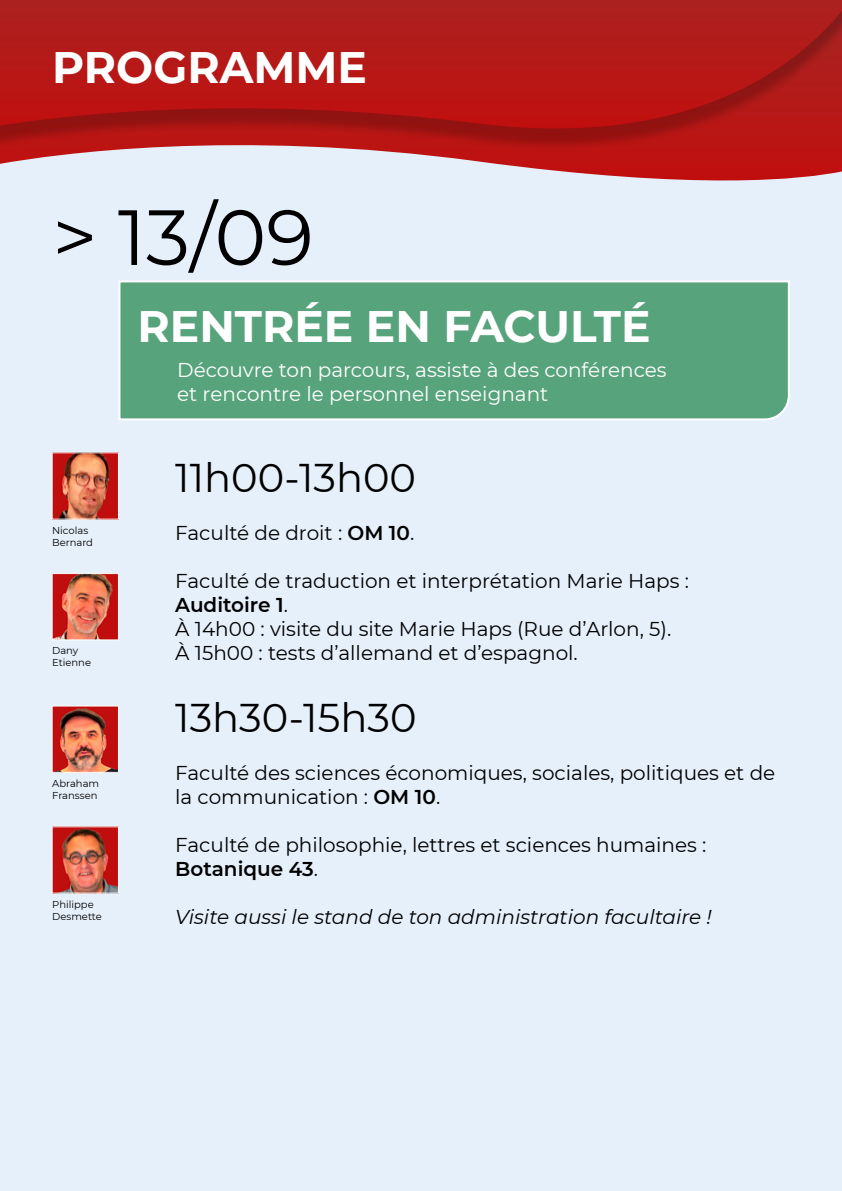
<style>
.page{position:relative;width:842px;height:1191px;background:#e5f0fb}
.page>*{position:absolute;margin:0;border:0;box-sizing:border-box;transform-origin:0 0}
.t1{font:78px "Montserrat";color:#000}
.t2{font:700 44px "Montserrat";color:#fff}
.t3{font:40px "Montserrat";color:#000}
.t4{font:20px/24px "Montserrat";color:#000}
.t5{font:20px/24px "Montserrat";color:#fff}
.t6{font:italic 20px "Montserrat";color:#000}
.t7{font:10px/12px "Montserrat";color:#000}
.s1{font-weight:600}
</style>
<div class="page">
<svg style="left:0;top:151px;width:842px;height:30px"></svg>
<svg style="left:0;top:0;width:842px;height:151px;background:#b11a18"></svg>
<div style="left:118px;top:280px;width:672px;height:140px;background:#57a47c"></div>
<img style="left:54px;top:454px;width:63px;height:63px">
<img style="left:54px;top:575px;width:63px;height:63px">
<div style="left:52px;top:573px;width:67px;height:67px;border:1px solid #fff"></div>
<img style="left:54px;top:707px;width:63px;height:64px">
<div style="left:52px;top:705px;width:67px;height:68px;border:1px solid #fff"></div>
<img style="left:54px;top:828px;width:63px;height:63px">
<h2 class="t2" style="left:52px;top:36px;width:316px">PROGRAMME</h2>
<h1 class="t1" style="left:53px;top:184px;width:263px">&gt; 13/09</h1>
<p class="t7" style="left:52px;top:524px;width:42px">Nicolas<br>Bernard</p>
<p class="t7" style="left:52px;top:644px;width:40px">Dany<br>Etienne</p>
<p class="t7" style="left:52px;top:777px;width:49px">Abraham<br>Franssen</p>
<p class="t7" style="left:52px;top:897px;width:51px">Philippe<br>Desmette</p>
<h2 class="t2" style="left:137px;top:295px;width:515px">RENTRÉE EN FACULTÉ</h2>
<p class="t5" style="left:177px;top:357px;width:491px">Découvre ton parcours, assiste à des conférences et rencontre le personnel enseignant</p>
<h3 class="t3" style="left:175px;top:450px;width:242px">11h00-13h00</h3>
<p class="t4" style="left:175px;top:520px;width:241px">Faculté de droit : <span class="s1">OM 10</span>.</p>
<p class="t4" style="left:175px;top:568px;width:515px">Faculté de traduction et interprétation Marie Haps :<br><span class="s1">Auditoire 1</span>.<br>À 14h00 : visite du site Marie Haps (Rue d’Arlon, 5).<br>À 15h00 : tests d’allemand et d’espagnol.</p>
<h3 class="t3" style="left:175px;top:690px;width:243px">13h30-15h30</h3>
<p class="t4" style="left:175px;top:760px;width:602px">Faculté des sciences économiques, sociales, politiques et de la communication : <span class="s1">OM 10</span>.</p>
<p class="t4" style="left:175px;top:832px;width:533px">Faculté de philosophie, lettres et sciences humaines :<br><span class="s1">Botanique 43</span>.</p>
<p class="t6" style="left:175px;top:903px;width:538px">Visite aussi le stand de ton administration facultaire !</p>
</div>
